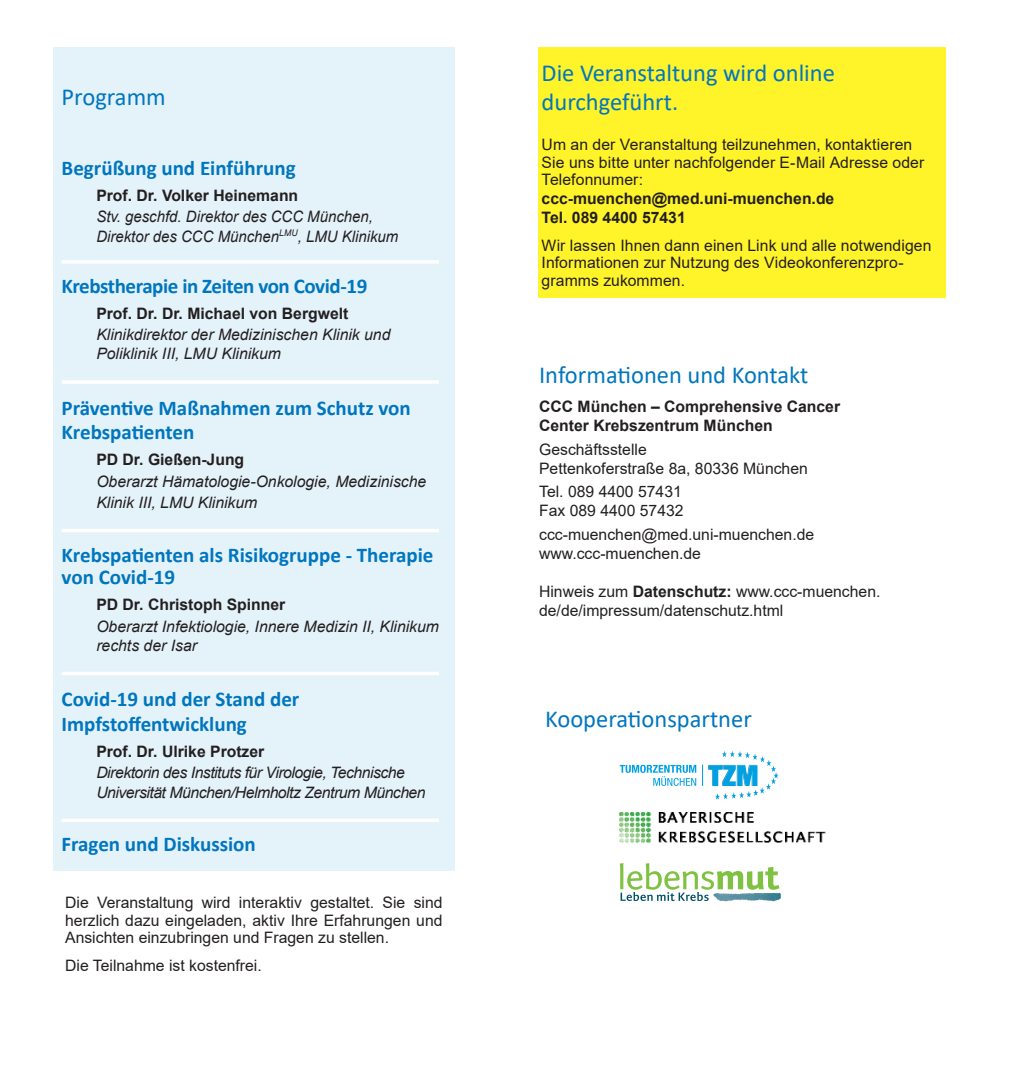
<style>
.page{position:relative;width:1017px;height:1067px;background:#fff}
.page>*{position:absolute;margin:0;border:0;box-sizing:border-box;transform-origin:0 0}
.t1{font:24.5px/29.4px "Calibri";color:#0076be}
.t2{font:700 21px/24.5px "Calibri";color:#0076be}
.t3{font:700 21px "Calibri";letter-spacing:-.02em;color:#0076be}
.t4{font:15.75px/18.2px "Arial";color:#231f20}
.t5{font:italic 15.75px/19.2px "Arial";color:#231f20}
.t6{font:700 15.75px/18.9px "Arial";color:#231f20}
.t7{font:italic 15.75px/19.2px "Arial";letter-spacing:-.03em;color:#231f20}
.t8{font:italic 15.75px/19.2px "Arial";color:#231f20;scale:.95 1}
.s1{font-weight:700}
</style>
<div class="page">
<div style="left:538px;top:47px;width:408px;height:251px;background:#fff329"></div>
<div style="left:53px;top:47px;width:402px;height:824px;background:#e4f2fa"></div>
<hr style="left:62px;top:260px;width:377px;height:4px;background:#fff">
<hr style="left:62px;top:380px;width:377px;height:4px;background:#fff">
<hr style="left:62px;top:529px;width:377px;height:3px;background:#fff">
<svg style="left:62px;top:672px;width:377px;height:3px"></svg>
<svg style="left:62px;top:818px;width:377px;height:4px;fill:#fff"></svg>
<img style="left:619px;top:812px;width:207px;height:32px">
<img style="left:725px;top:887px;width:56px;height:15px">
<svg style="left:620px;top:863px;width:159px;height:38px"></svg>
<svg style="left:620px;top:764px;width:76px;height:22px"></svg>
<svg style="left:702px;top:751px;width:76px;height:48px"></svg>
<p class="t1" style="left:62px;top:81px;width:106px">Programm</p>
<p class="t2" style="left:62px;top:156px;width:236px">Begrüßung und Einführung</p>
<p class="t6" style="left:96px;top:186px;width:203px">Prof. Dr. Volker Heinemann</p>
<p class="t8" style="left:96px;top:207px;width:319px">Stv. geschfd. Direktor des CCC München,<br>Direktor des CCC München<sup>LMU</sup>, LMU Klinikum</p>
<p class="t3" style="left:62px;top:271px;width:307px">Krebstherapie in Zeiten von Covid-19</p>
<p class="t6" style="left:96px;top:304px;width:254px">Prof. Dr. Dr. Michael von Bergwelt</p>
<p class="t5" style="left:96px;top:325px;width:296px">Klinikdirektor der Medizinischen Klinik und<br>Poliklinik III, LMU Klinikum</p>
<p class="t2" style="left:62px;top:395px;width:351px">Präventive Maßnahmen zum Schutz von<br>Krebspatienten</p>
<p class="t6" style="left:96px;top:450px;width:149px">PD Dr. Gießen-Jung</p>
<p class="t5" style="left:96px;top:471px;width:331px;line-height:21px">Oberarzt Hämatologie-Onkologie, Medizinische<br>Klinik III, LMU Klinikum</p>
<p class="t2" style="left:62px;top:543px;width:373px;line-height:22.8px">Krebspatienten als Risikogruppe - Therapie von Covid-19</p>
<p class="t6" style="left:96px;top:595px;width:191px">PD Dr. Christoph Spinner</p>
<p class="t5" style="left:96px;top:616px;width:344px">Oberarzt Infektiologie, Innere Medizin II, Klinikum rechts der Isar</p>
<p class="t2" style="left:62px;top:686px;width:239px">Covid-19 und der Stand der<br>Impfstoffentwicklung</p>
<p class="t6" style="left:96px;top:742px;width:170px">Prof. Dr. Ulrike Protzer</p>
<p class="t7" style="left:96px;top:763px;width:331px">Direktorin des Instituts für Virologie, Technische<br>Universität München/Helmholtz Zentrum München</p>
<p class="t2" style="left:62px;top:831px;width:196px">Fragen und Diskussion</p>
<p class="t4" style="left:65px;top:894px;width:379px;line-height:17.5px;text-align:justify">Die Veranstaltung wird interaktiv gestaltet. Sie sind herzlich dazu eingeladen, aktiv Ihre Erfahrungen und Ansichten einzubringen und Fragen zu stellen.</p>
<p class="t4" style="left:65px;top:956px;width:198px">Die Teilnahme ist kostenfrei.</p>
<p class="t1" style="left:542px;top:57px;width:295px">Die Veranstaltung wird online durchgeführt.</p>
<p class="t4" style="left:542px;top:136px;width:384px">Um an der Veranstaltung teilzunehmen, kontaktieren Sie uns bitte unter nachfolgender E-Mail Adresse oder Telefonnumer: <span class="s1">ccc-muenchen@med.uni-muenchen.de<br>Tel. 089 4400 57431</span></p>
<p class="t4" style="left:542px;top:236px;width:391px;line-height:17.5px">Wir lassen Ihnen dann einen Link und alle notwendigen<br>Informationen zur Nutzung des Videokonferenzpro&shy;gramms zukommen.</p>
<p class="t1" style="left:539px;top:359px;width:271px">Informationen und Kontakt</p>
<p class="t6" style="left:539px;top:397px;width:303px">CCC München – Comprehensive Cancer<br>Center Krebszentrum München</p>
<p class="t4" style="left:539px;top:439px;width:270px;line-height:18.9px">Geschäftsstelle<br>Pettenkoferstraße 8a, 80336 München</p>
<p class="t4" style="left:539px;top:482px;width:146px;line-height:18.9px">Tel. 089 4400 57431<br>Fax 089 4400 57432</p>
<p class="t4" style="left:539px;top:525px;width:277px;line-height:18.9px">ccc-muenchen@med.uni-muenchen.de www.ccc-muenchen.de</p>
<p class="t4" style="left:539px;top:582px;width:343px;line-height:18.9px">Hinweis zum <span class="s1">Datenschutz:</span> www.ccc-muenchen. de/de/impressum/datenschutz.html</p>
<p class="t1" style="left:545px;top:704px;width:208px">Kooperationspartner</p>
</div>
